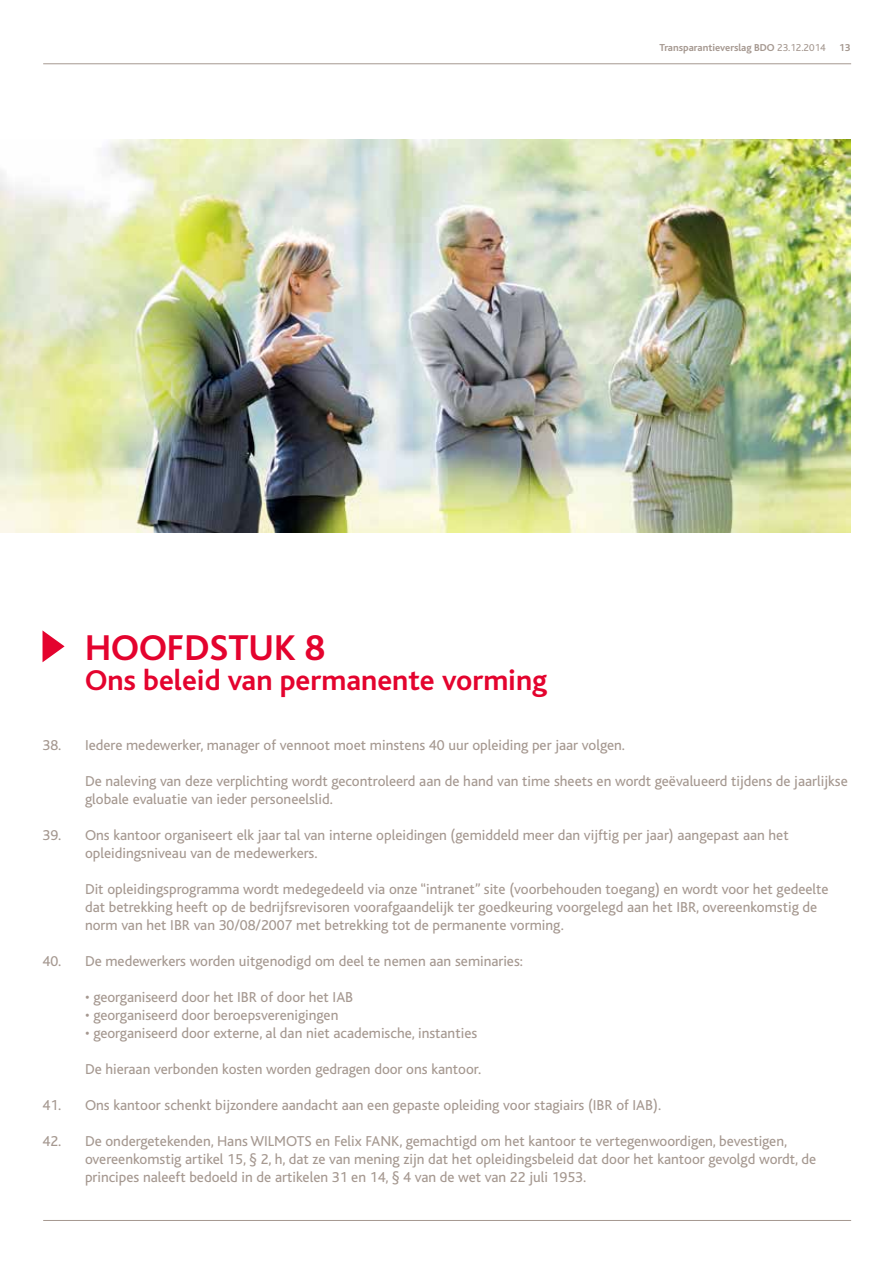
<style>
.page{position:relative;width:893px;height:1263px;background:#fff}
.page>*{position:absolute;margin:0;border:0;box-sizing:border-box;transform-origin:0 0}
.t1{font:700 37.5px "Bliss";color:#e4032e}
.t2{font:700 30px "Bliss";color:#e4032e}
.t3{font:15px/18px "Bliss";color:#a59890}
.t4{font:700 10.5px "Bliss";color:#a59890}
.s1{font-weight:400}
</style>
<div class="page">
<hr style="left:43px;top:63px;width:808px;height:1px;background:#a59890">
<hr style="left:43px;top:1220px;width:808px;height:1px;background:#a59890">
<svg style="left:43px;top:631px;width:22px;height:31px"></svg>
<img style="left:0;top:139px;width:850px;height:394px">
<p class="t4" style="left:659px;top:42px;width:168px">Transparantieverslag BDO <span class="s1">23.12.2014</span></p>
<p class="t4" style="left:839px;top:42px;width:13px">13</p>
<h1 class="t1" style="left:85px;top:628px;width:242px">HOOFDSTUK 8</h1>
<h2 class="t2" style="left:85px;top:664px;width:464px">Ons beleid van permanente vorming</h2>
<p class="t3" style="left:43px;top:737px;width:584px">38. Iedere medewerker, manager of vennoot moet minstens 40 uur opleiding per jaar volgen.</p>
<p class="t3" style="left:85px;top:773px;width:764px">De naleving van deze verplichting wordt gecontroleerd aan de hand van time sheets en wordt geëvalueerd tijdens de jaarlijkse globale evaluatie van ieder personeelslid.</p>
<p class="t3" style="left:85px;top:827px;width:705px;text-indent:-43px">39. Ons kantoor organiseert elk jaar tal van interne opleidingen (gemiddeld meer dan vijftig per jaar) aangepast aan het opleidingsniveau van de medewerkers.</p>
<p class="t3" style="left:85px;top:881px;width:745px">Dit opleidingsprogramma wordt medegedeeld via onze “intranet” site (voorbehouden toegang) en wordt voor het gedeelte dat betrekking heeft op de bedrijfsrevisoren voorafgaandelijk ter goedkeuring voorgelegd aan het IBR, overeenkomstig de norm van het IBR van 30/08/2007 met betrekking tot de permanente vorming.</p>
<p class="t3" style="left:43px;top:953px;width:482px">40. De medewerkers worden uitgenodigd om deel te nemen aan seminaries:</p>
<p class="t3" style="left:85px;top:989px;width:270px">• georganiseerd door het IBR of door het IAB</p>
<p class="t3" style="left:85px;top:1007px;width:255px">• georganiseerd door beroepsverenigingen</p>
<p class="t3" style="left:85px;top:1025px;width:394px">• georganiseerd door externe, al dan niet academische, instanties</p>
<p class="t3" style="left:85px;top:1061px;width:398px">De hieraan verbonden kosten worden gedragen door ons kantoor.</p>
<p class="t3" style="left:43px;top:1097px;width:620px">41. Ons kantoor schenkt bijzondere aandacht aan een gepaste opleiding voor stagiairs (IBR of IAB).</p>
<p class="t3" style="left:85px;top:1133px;width:733px;text-indent:-43px">42. De ondergetekenden, Hans WILMOTS en Felix FANK, gemachtigd om het kantoor te vertegenwoordigen, bevestigen, overeenkomstig artikel 15, § 2, h, dat ze van mening zijn dat het opleidingsbeleid dat door het kantoor gevolgd wordt, de principes naleeft bedoeld in de artikelen 31 en 14, § 4 van de wet van 22 juli 1953.</p>
</div>
